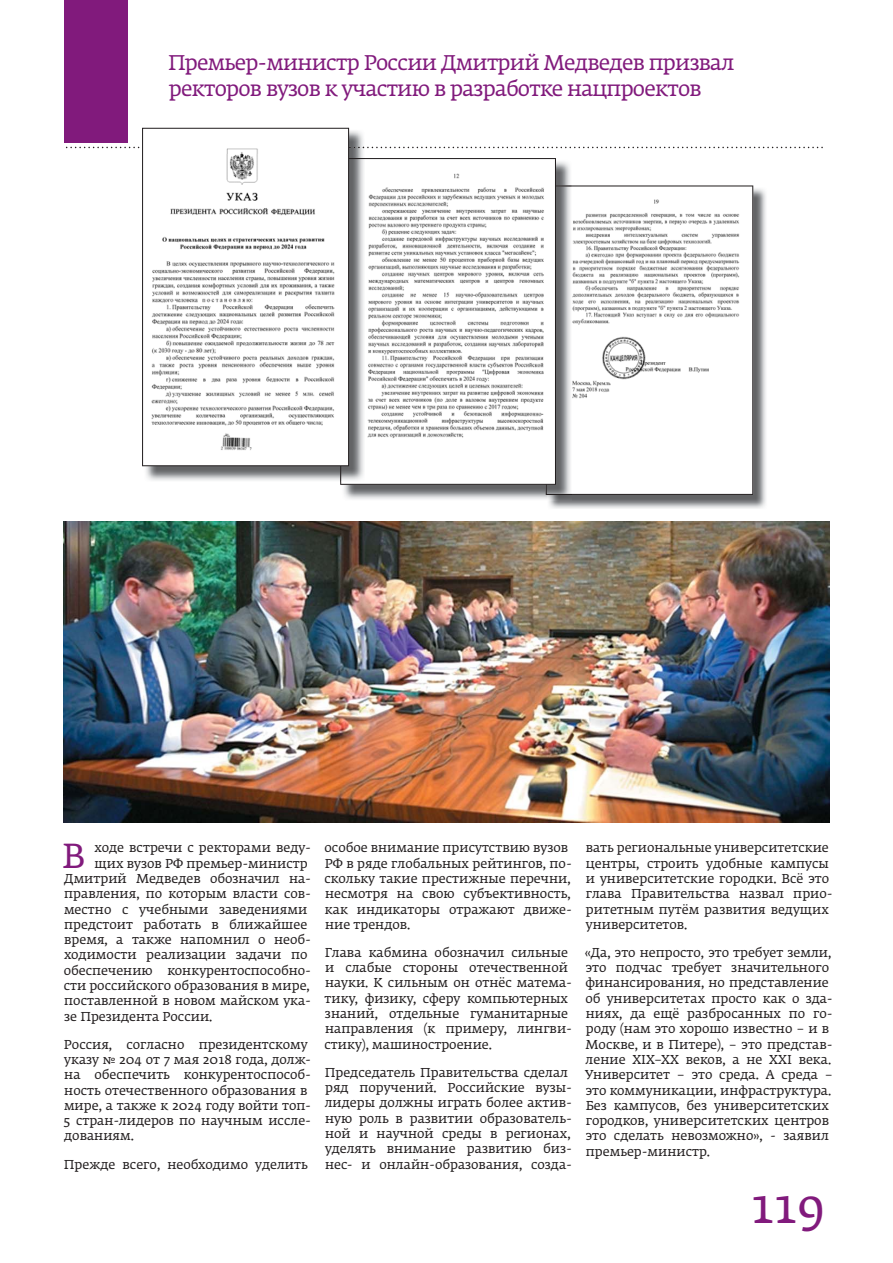
<style>
.page{position:relative;width:893px;height:1263px;background:#fff}
.page>*{position:absolute;margin:0;border:0;box-sizing:border-box;transform-origin:0 0}
.t1{font:48px "Fedra Serif A Pro";color:#811a7c}
.t2{font:34.35px "Fedra Serif A Pro";color:#811a7c}
.t3{font:21px/25.5px "Fedra Serif A Pro";letter-spacing:-.035em;color:#811a7c}
.t4{font:12.75px/15.3px "Fedra Serif A Pro";color:#231f20}
</style>
<div class="page">
<img style="left:549px;top:187px;width:217px;height:322px">
<svg style="left:572px;top:185px;width:181px;height:310px"></svg>
<img style="left:344px;top:161px;width:228px;height:338px">
<img style="left:547px;top:186px;width:25px;height:314px">
<svg style="left:547px;top:494px;width:25px;height:1px"></svg>
<svg style="left:340px;top:158px;width:216px;height:327px"></svg>
<svg style="left:66px;top:147px;width:757px;height:1px"></svg>
<div style="left:64px;top:0;width:64px;height:142px;background:#811a7c"></div>
<img style="left:64px;top:522px;width:765px;height:300px">
<img style="left:144px;top:130px;width:221px;height:351px">
<img style="left:340px;top:158px;width:25px;height:324px">
<img style="left:349px;top:147px;width:15px;height:1px">
<svg style="left:142px;top:128px;width:207px;height:338px"></svg>
<h3 class="t3" style="left:168px;top:51px;width:568px">Премьер-министр России Дмитрий Медведев призвал ректоров вузов к участию в разработке нацпроектов</h3>
<h2 class="t2" style="left:62px;top:838px;width:25px">В</h2>
<p class="t4" style="left:95px;top:841px;width:218px">ходе встречи с ректорами веду-</p>
<p class="t4" style="left:95px;top:856px;width:214px">щих вузов РФ премьер-министр</p>
<p class="t4" style="left:64px;top:871px;width:248px">Дмитрий Медведев обозначил на-</p>
<p class="t4" style="left:64px;top:887px;width:248px">правления, по которым власти сов-</p>
<p class="t4" style="left:64px;top:902px;width:245px">местно с учебными заведениями</p>
<p class="t4" style="left:64px;top:917px;width:244px">предстоит работать в ближайшее</p>
<p class="t4" style="left:64px;top:933px;width:248px">время, а также напомнил о необ-</p>
<p class="t4" style="left:64px;top:948px;width:245px">ходимости реализации задачи по</p>
<p class="t4" style="left:64px;top:963px;width:249px">обеспечению конкурентоспособно-</p>
<p class="t4" style="left:64px;top:978px;width:248px">сти российского образования в мире,</p>
<p class="t4" style="left:64px;top:994px;width:248px">поставленной в новом майском ука-</p>
<p class="t4" style="left:64px;top:1009px;width:150px">зе Президента России.</p>
<p class="t4" style="left:64px;top:1037px;width:249px">Россия, согласно президентскому указу № 204 от 7 мая 2018 года, долж&shy;на обеспечить конкурентоспособ&shy;ность отечественного образования в мире, а также к 2024 году войти топ-<br>5 стран-лидеров по научным иссле&shy;дованиям.</p>
<p class="t4" style="left:64px;top:1157px;width:245px">Прежде всего, необходимо уделить</p>
<p class="t4" style="left:325px;top:841px;width:249px">особое внимание присутствию вузов<br>РФ в ряде глобальных рейтингов, по&shy;скольку такие престижные перечни, несмотря на свою субъективность, как индикаторы отражают движе&shy;ние трендов.</p>
<p class="t4" style="left:325px;top:945px;width:249px">Глава кабмина обозначил сильные и слабые стороны отечественной науки. К сильным он отнёс матема&shy;тику, физику, сферу компьютерных знаний, отдельные гуманитарные направления (к примеру, лингви&shy;стику), машиностроение.</p>
<p class="t4" style="left:325px;top:1065px;width:249px">Председатель Правительства сделал ряд поручений. Российские вузы&shy;лидеры должны играть более актив&shy;ную роль в развитии образователь&shy;ной и научной среды в регионах, уделять внимание развитию биз&shy;нес- и онлайн-образования, созда-</p>
<p class="t4" style="left:586px;top:841px;width:249px">вать региональные университетские центры, строить удобные кампусы и университетские городки. Всё это глава Правительства назвал прио&shy;ритетным путём развития ведущих университетов.</p>
<p class="t4" style="left:585px;top:945px;width:249px">«Да, это непросто, это требует земли, это подчас требует значительного финансирования, но представление об университетах просто как о зда&shy;ниях, да ещё разбросанных по го&shy;роду (нам это хорошо известно – и в Москве, и в Питере), – это представ&shy;ление XIX–XX веков, а не XXI века.<br>Университет – это среда. А среда – это коммуникации, инфраструктура.<br>Без кампусов, без университетских городков, университетских центров это сделать невозможно», - заявил премьер-министр.</p>
<h1 class="t1" style="left:751px;top:1181px;width:75px">119</h1>
</div>
